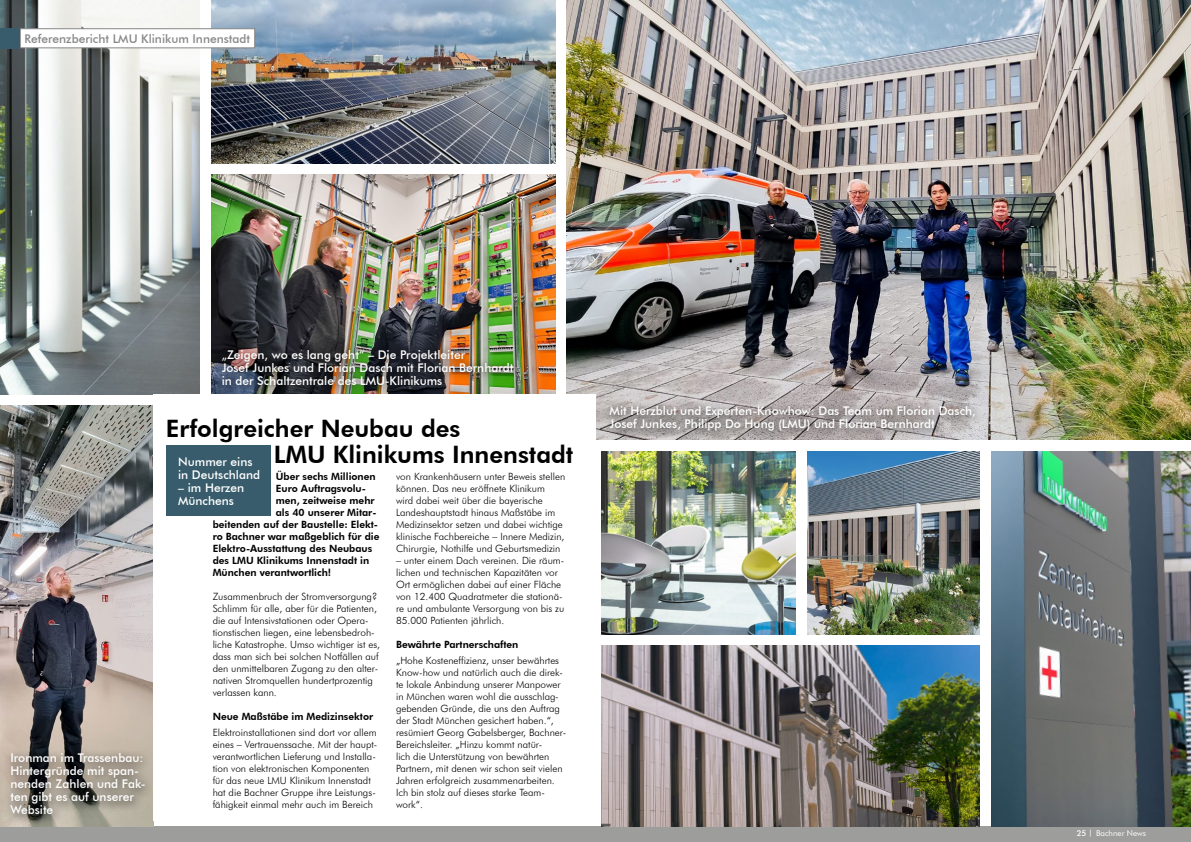
<style>
.page{position:relative;width:1191px;height:842px;background:#fff}
.page>*{position:absolute;margin:0;border:0;box-sizing:border-box;transform-origin:0 0}
.t1{font:800 24px/26px "Futura BT";color:#000}
.t2{font:500 12px/13px "Futura BT";color:#fff}
.t3{font:500 12px "Futura BT";color:#878787}
.t4{font:300 10px/12px "Futura BT";color:#000}
.t5{font:800 10px "Futura BT";color:#000}
.t6{font:8px "Futura BT";color:#fff}
.s1{font-weight:500}
</style>
<div class="page">
<div style="left:0;top:826px;width:1191px;height:16px;background:#9d9d9c"></div>
<img style="left:566px;top:0;width:625px;height:439px">
<img style="left:601px;top:645px;width:378px;height:181px">
<img style="left:991px;top:451px;width:200px;height:375px">
<img style="left:601px;top:451px;width:194px;height:183px">
<img style="left:807px;top:451px;width:172px;height:183px">
<img style="left:0;top:406px;width:153px;height:420px">
<img style="left:0;top:0;width:200px;height:394px">
<img style="left:211px;top:0;width:344px;height:163px">
<img style="left:211px;top:175px;width:344px;height:219px">
<div style="left:153px;top:394px;width:442px;height:427px;background:#fff"></div>
<div style="left:167px;top:446px;width:104px;height:70px;background:#385c6b"></div>
<div style="left:20px;top:28px;width:235px;height:20px;background:#fff;border:1px solid #878787"></div>
<div style="left:0;top:28px;width:20px;height:20px;background:#385c6b"></div>
<div style="left:213px;top:342px;width:308px;height:52px;background:#000;opacity:.8"></div>
<div style="left:4px;top:747px;width:151px;height:78px;background:#000;opacity:.8"></div>
<div style="left:603px;top:400px;width:382px;height:42px;background:#000;opacity:.8"></div>
<p class="t3" style="left:25px;top:31px;width:227px">Referenzbericht LMU Klinikum Innenstadt</p>
<p class="t2" style="left:10px;top:751px;width:137px">Ironman im Trassenbau:<br>Hintergründe mit span&shy;nenden Zahlen und Fak&shy;ten gibt es auf unserer<br>Website</p>
<p class="t2" style="left:222px;top:348px;width:293px">„Zeigen, wo es lang geht“ – Die Projektleiter<br>Josef Junkes und Florian Dasch mit Florian Bernhardt in der Schaltzentrale des LMU-Klinikums</p>
<h1 class="t1" style="left:178px;top:415px;width:396px;text-indent:-12px">Erfolgreicher Neubau des<br><sub>Nummer</sub> <sub>eins</sub> LMU Klinikums Innenstadt</h1>
<p class="t2" style="left:178px;top:468px;width:83px">in Deutschland</p>
<p class="t2" style="left:178px;top:481px;width:68px">– im Herzen<br>Münchens</p>
<p class="t5" style="left:276px;top:471px;width:101px">Über sechs Millionen</p>
<p class="t5" style="left:276px;top:483px;width:92px">Euro Auftragsvolu-</p>
<p class="t5" style="left:276px;top:495px;width:100px">men, zeitweise mehr</p>
<p class="t5" style="left:276px;top:507px;width:102px">als 40 unserer Mitar-</p>
<p class="t5" style="left:213px;top:518px;width:167px">beitenden auf der Baustelle: Elekt-</p>
<p class="t5" style="left:213px;top:530px;width:168px">ro Bachner war maßgeblich für die</p>
<p class="t5" style="left:213px;top:542px;width:161px">Elektro-Ausstattung des Neubaus</p>
<p class="t5" style="left:213px;top:554px;width:158px">des LMU Klinikums Innenstadt in</p>
<p class="t5" style="left:213px;top:566px;width:120px">München verantwortlich!</p>
<p class="t4" style="left:213px;top:590px;width:169px">Zusammenbruch der Stromversorgung?<br>Schlimm für alle, aber für die Patienten, die auf Intensivstationen oder Opera&shy;tionstischen liegen, eine lebensbedroh&shy;liche Katastrophe. Umso wichtiger ist es, dass man sich bei solchen Notfällen auf den unmittelbaren Zugang zu den alter&shy;nativen Stromquellen hundertprozentig verlassen kann.</p>
<p class="t5" style="left:213px;top:710px;width:162px">Neue Maßstäbe im Medizinsektor</p>
<p class="t4" style="left:213px;top:726px;width:166px">Elektroinstallationen sind dort vor allem eines – Vertrauenssache. Mit der haupt&shy;verantwortlichen Lieferung und Installa&shy;tion von elektronischen Komponenten für das neue LMU Klinikum Innenstadt hat die Bachner Gruppe ihre Leistungs&shy;fähigkeit einmal mehr auch im Bereich</p>
<p class="t4" style="left:396px;top:470px;width:171px">von Krankenhäusern unter Beweis stellen können. Das neu eröffnete Klinikum<br>wird dabei weit über die bayerische Landeshauptstadt hinaus Maßstäbe im Medizinsektor setzen und dabei wichtige klinische Fachbereiche – Innere Medizin, Chirurgie, Nothilfe und Geburtsmedizin</p>
<p class="t4" style="left:396px;top:554px;width:170px">– unter einem Dach vereinen. Die räum&shy;lichen und technischen Kapazitäten vor Ort ermöglichen dabei auf einer Fläche von 12.400 Quadratmeter die stationä&shy;re und ambulante Versorgung von bis zu 85.000 Patienten jährlich.</p>
<p class="t5" style="left:396px;top:639px;width:124px">Bewährte Partnerschaften</p>
<p class="t4" style="left:396px;top:654px;width:172px">„Hohe Kosteneffizienz, unser bewährtes Know-how und natürlich auch die direk&shy;te lokale Anbindung unserer Manpower in München waren wohl die ausschlag&shy;gebenden Gründe, die uns den Auftrag der Stadt München gesichert haben.“, resümiert Georg Gabelsberger, Bachner-Bereichsleiter. „Hinzu kommt natür-<br>lich die Unterstützung von bewährten Partnern, mit denen wir schon seit vielen Jahren erfolgreich zusammenarbeiten.<br>Ich bin stolz auf dieses starke Team&shy;work“.</p>
<p class="t2" style="left:609px;top:404px;width:368px">Mit Herzblut und Experten-Knowhow: Das Team um Florian Dasch,<br>Josef Junkes, Philipp Do Hung (LMU) und Florian Bernhardt</p>
<p class="t6" style="left:1076px;top:829px;width:71px"><span class="s1">25</span> <sup>|</sup> Bachner News</p>
</div>
